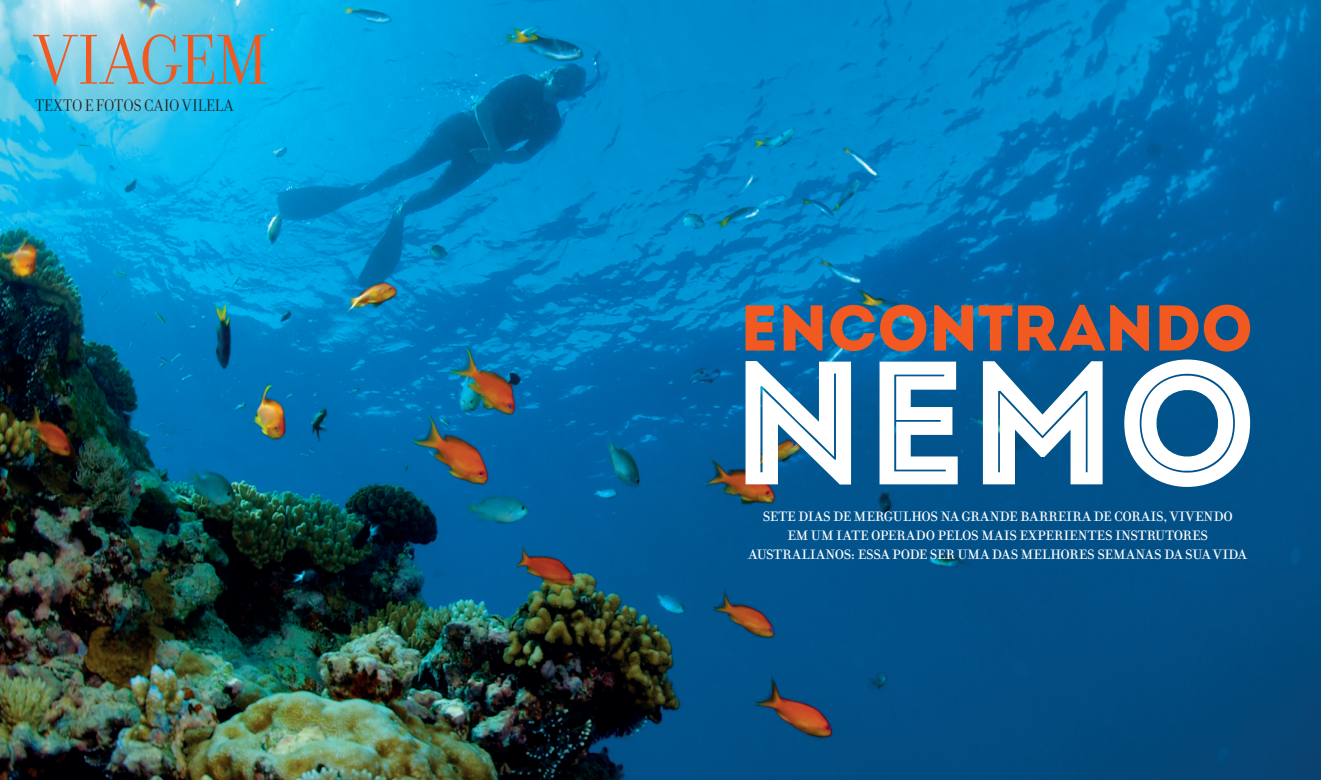
<style>
.page{position:relative;width:1321px;height:780px;background:#fff}
.page>*{position:absolute;margin:0;border:0;box-sizing:border-box;transform-origin:0 0}
.t1{font:76px "Filosofia Grand";letter-spacing:.02em;color:#f15921}
.t2{font:18px "Filosofia Grand";letter-spacing:.025em;color:#231f20}
.t3{font:14.7px/18.9px "Filosofia Unicase";letter-spacing:-.005em;color:#fff;text-align:center}
</style>
<div class="page">
<img style="left:0;top:0;width:1321px;height:780px">
<svg style="left:746px;top:297px;width:504px;height:41px"></svg>
<svg style="left:746px;top:338px;width:504px;height:170px"></svg>
<p class="t1" style="left:36px;top:19px;width:234px">VIAGEM</p>
<p class="t2" style="left:35px;top:96px;width:199px">TEXTO E FOTOS CAIO VILELA</p>
<p class="t3" style="left:749px;top:507px;width:499px">SETE DIAS DE MERGULHOS NA GRANDE BARREIRA DE CORAIS, VIVENDO<br>EM UM IATE OPERADO PELOS MAIS EXPERIENTES INSTRUTORES<br>AUSTRALIANOS: ESSA PODE SER UMA DAS MELHORES SEMANAS DA SUA VIDA</p>
</div>
